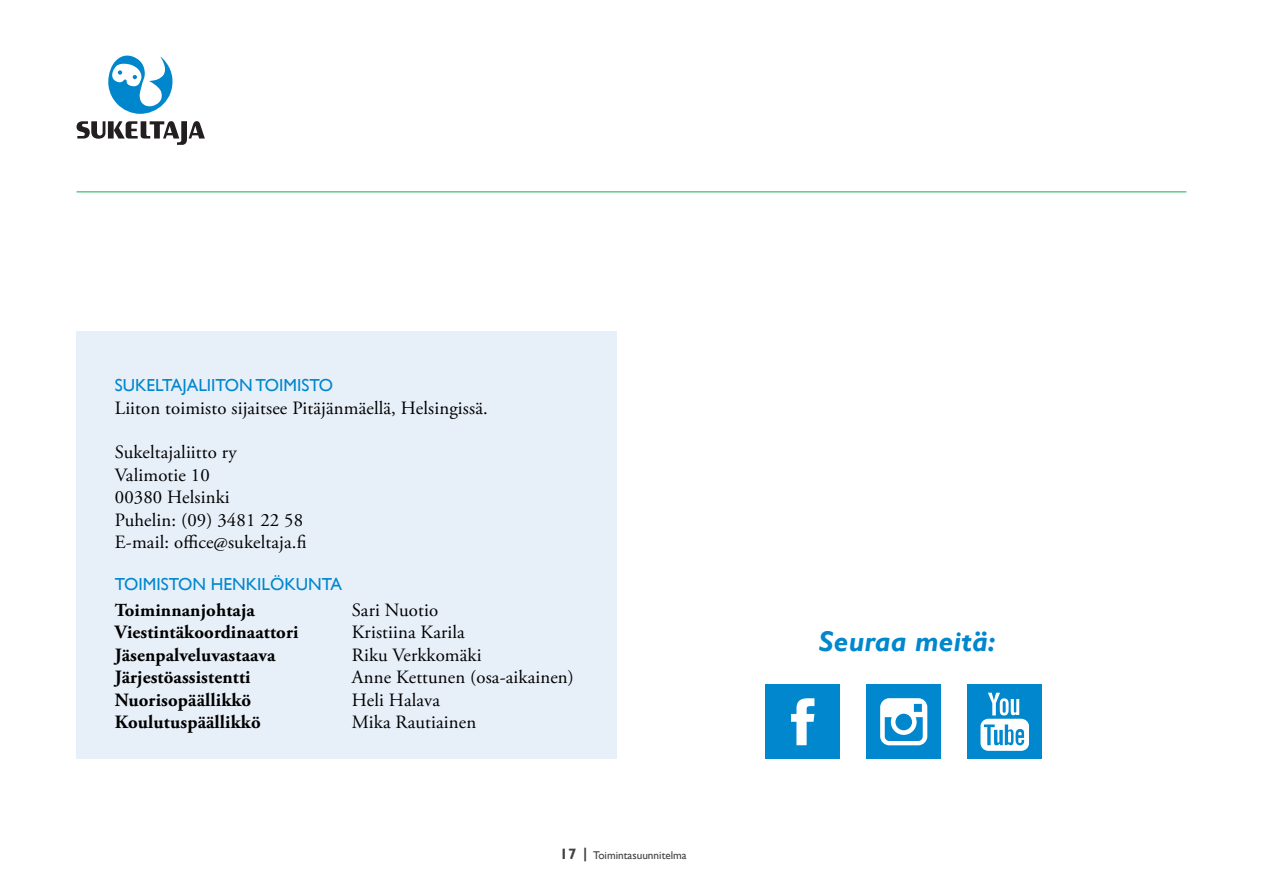
<style>
.page{position:relative;width:1263px;height:893px;background:#fff}
.page>*{position:absolute;margin:0;border:0;box-sizing:border-box;transform-origin:0 0}
.t1{font:italic 700 28.5px "Gill Sans";letter-spacing:.01em;color:#0087cd}
.t2{font:18.75px/22.5px "Adobe Garamond Pro";letter-spacing:.01em;color:#000}
.t3{font:700 18.75px "Adobe Garamond Pro";letter-spacing:.01em;color:#000}
.t4{font:700 18.3px "Adobe Garamond Pro";letter-spacing:.01em;color:#000}
.t5{font:17.4px "Gill Sans";color:#0087cd}
.t6{font:11.25px "Gill Sans";color:#414042}
.s1{font-size:18.75px}
.s2{font-size:18.3px}
.s3{font-weight:700;font-size:15px}
</style>
<div class="page">
<svg style="left:108px;top:55px;width:65px;height:59px"></svg>
<svg style="left:77px;top:121px;width:128px;height:24px"></svg>
<hr style="left:77px;top:191px;width:1109px;height:1px;background:#0bb14e">
<div style="left:77px;top:332px;width:540px;height:427px;background:#e7eff9"></div>
<div style="left:967px;top:684px;width:75px;height:75px;background:#0087cd"></div>
<svg style="left:980px;top:693px;width:49px;height:58px"></svg>
<div style="left:866px;top:684px;width:75px;height:75px;background:#0087cd"></div>
<div style="left:880px;top:698px;width:47px;height:47px;background:#fff;border-radius:9px"></div>
<svg style="left:885px;top:704px;width:38px;height:37px"></svg>
<div style="left:765px;top:684px;width:75px;height:75px;background:#0087cd"></div>
<svg style="left:791px;top:698px;width:23px;height:47px"></svg>
<p class="t5" style="left:115px;top:375px;width:220px">SUKELTAJALIITON TOIMISTO</p>
<p class="t2" style="left:115px;top:397px;width:374px">Liiton toimisto sijaitsee Pitäjänmäellä, Helsingissä.</p>
<p class="t2" style="left:115px;top:442px;width:193px">Sukeltajaliitto ry<br>Valimotie 10<br>00380 Helsinki<br>Puhelin: (09) 3481 22 58<br>E-mail: office@sukeltaja.fi</p>
<p class="t5" style="left:115px;top:574px;width:229px">TOIMISTON HENKILÖKUNTA</p>
<p class="t4" style="left:115px;top:599px;width:141px">Toiminnanjoht<span class="s1">aja</span></p>
<p class="t2" style="left:352px;top:599px;width:88px">Sari Nuotio</p>
<p class="t3" style="left:115px;top:621px;width:185px">Viestintäkoordinaattori</p>
<p class="t2" style="left:352px;top:622px;width:114px">Kristiina Karila</p>
<p class="t3" style="left:115px;top:644px;width:162px">Jäsenpalveluvastaava</p>
<p class="t2" style="left:352px;top:644px;width:131px">Riku Verkkomäki</p>
<p class="t3" style="left:115px;top:666px;width:137px">Järjestöassistentti</p>
<p class="t2" style="left:352px;top:667px;width:224px">Anne Kettunen (osa-aikainen)</p>
<p class="t3" style="left:115px;top:689px;width:138px">Nuorisopäällikkö</p>
<p class="t2" style="left:352px;top:689px;width:90px">Heli Halava</p>
<p class="t3" style="left:115px;top:711px;width:147px">Koulutuspäällikkö</p>
<p class="t2" style="left:352px;top:712px;width:126px">Mika Rautiaine<span class="s2">n</span></p>
<p class="t6" style="left:560px;top:848px;width:128px"><span class="s3">17 |</span> TOIMINTASUUNNITELMA</p>
<h1 class="t1" style="left:819px;top:625px;width:178px">Seuraa meitä:</h1>
</div>
